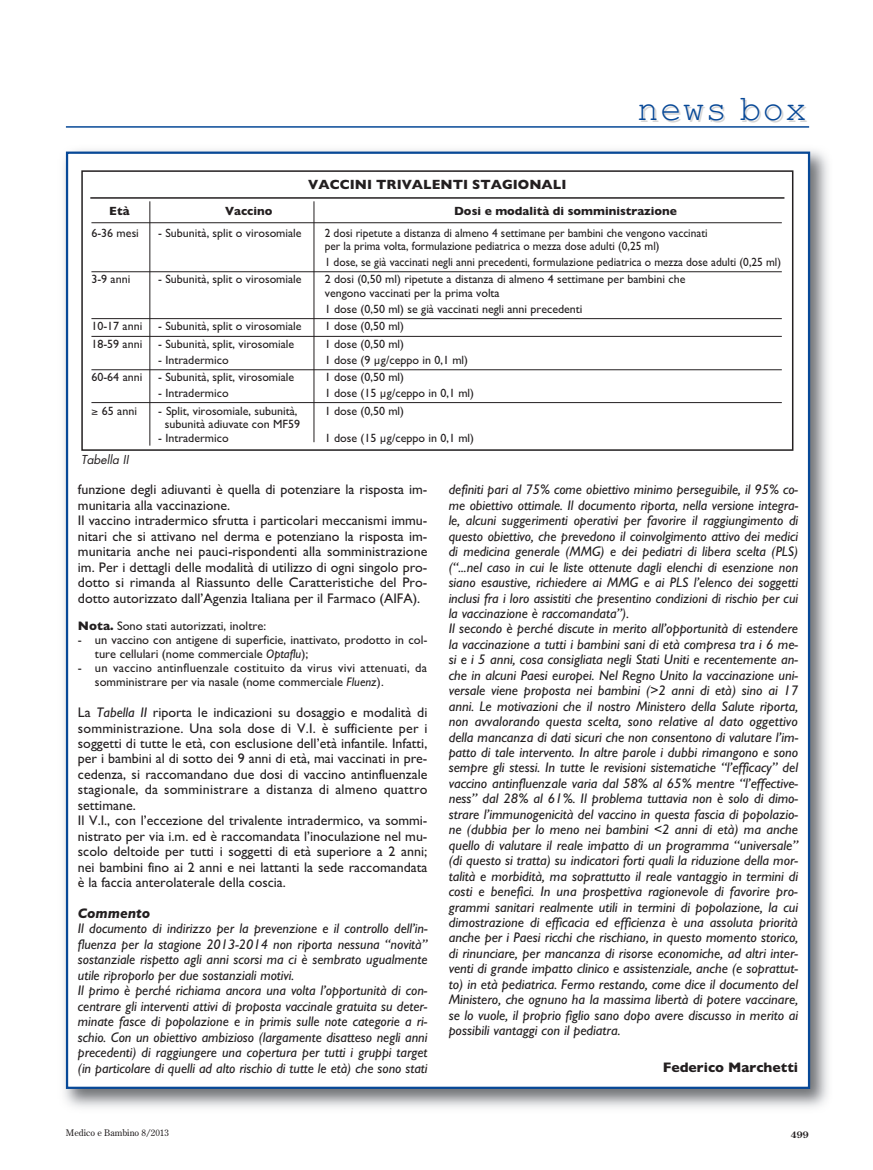
<style>
.page{position:relative;width:873px;height:1170px;background:#fff}
.page>*{position:absolute;margin:0;border:0;box-sizing:border-box;transform-origin:0 0}
.t1{font:36px "Courier New";letter-spacing:.03em;color:#074897}
.t2{font:italic 13.95px/15.5px "Gill Sans";color:#231f20}
.t3{font:13.95px/15.5px "Gill Sans";color:#231f20}
.t4{font:700 13.95px "Gill Sans";color:#231f20}
.t5{font:italic 700 13.95px "Gill Sans";color:#231f20}
.t6{font:700 13.5px "Gill Sans";color:#231f20}
.t7{font:12.45px/14px "Gill Sans";color:#231f20}
.t8{font:12.45px/14px "Gill Sans";letter-spacing:.02em;color:#231f20}
.t9{font:12px/13.5px "Gill Sans";color:#231f20}
.t10{font:12px/13.5px "Gill Sans";color:#231f20;scale:.95 1}
.t11{font:700 12px "Gill Sans";color:#231f20}
.t12{font:italic 12px "Futura";color:#231f20}
.t13{font:9px "Century Old Style";color:#231f20}
.t14{font:700 9px "Century Old Style";color:#231f20}
.s1{font-weight:700}
.s2{font-style:italic}
</style>
<div class="page">
<img style="left:63px;top:150px;width:766px;height:958px">
<div style="left:68px;top:154px;width:740px;height:933px;background:#fff"></div>
<hr style="left:66px;top:126px;width:743px;height:2px;background:#074897">
<svg style="left:81px;top:170px;width:713px;height:281px"></svg>
<hr style="left:91px;top:222px;width:691px;height:1px;background:#231f20">
<hr style="left:91px;top:271px;width:691px;height:1px;background:#231f20">
<hr style="left:91px;top:318px;width:691px;height:1px;background:#231f20">
<hr style="left:91px;top:336px;width:691px;height:1px;background:#231f20">
<hr style="left:91px;top:369px;width:691px;height:1px;background:#231f20">
<hr style="left:91px;top:402px;width:691px;height:1px;background:#231f20">
<hr style="left:149px;top:201px;width:1px;height:245px;background:#231f20">
<hr style="left:314px;top:201px;width:1px;height:241px;background:#231f20">
<p class="t6" style="left:308px;top:176px;width:260px">VACCINI TRIVALENTI STAGIONALI</p>
<h1 class="t1" style="left:637px;top:86px;width:171px">news box</h1>
<p class="t11" style="left:109px;top:203px;width:22px">Età</p>
<p class="t11" style="left:225px;top:203px;width:49px">Vaccino</p>
<p class="t11" style="left:454px;top:203px;width:224px">Dosi e modalità di somministrazione</p>
<p class="t9" style="left:91px;top:226px;width:49px">6-36 mesi</p>
<p class="t9" style="left:158px;top:226px;width:145px">- Subunità, split o virosomiale</p>
<p class="t10" style="left:325px;top:226px;width:404px">2 dosi ripetute a distanza di almeno 4 settimane per bambini che vengono vaccinati per la prima volta, formulazione pediatrica o mezza dose adulti (0,25 ml)</p>
<p class="t10" style="left:325px;top:255px;width:482px">1 dose, se già vaccinati negli anni precedenti, formulazione pediatrica o mezza dose adulti (0,25 ml)</p>
<p class="t9" style="left:91px;top:272px;width:40px">3-9 anni</p>
<p class="t9" style="left:158px;top:272px;width:145px">- Subunità, split o virosomiale</p>
<p class="t9" style="left:325px;top:272px;width:362px">2 dosi (0,50 ml) ripetute a distanza di almeno 4 settimane per bambini che vengono vaccinati per la prima volta</p>
<p class="t9" style="left:325px;top:302px;width:259px">1 dose (0,50 ml) se già vaccinati negli anni precedenti</p>
<p class="t9" style="left:91px;top:319px;width:52px">10-17 anni</p>
<p class="t9" style="left:158px;top:319px;width:145px">- Subunità, split o virosomiale</p>
<p class="t9" style="left:325px;top:319px;width:81px">1 dose (0,50 ml)</p>
<p class="t9" style="left:91px;top:337px;width:52px">18-59 anni</p>
<p class="t9" style="left:158px;top:337px;width:138px">- Subunità, split, virosomiale</p>
<p class="t9" style="left:325px;top:337px;width:81px">1 dose (0,50 ml)</p>
<p class="t9" style="left:158px;top:353px;width:72px">- Intradermico</p>
<p class="t9" style="left:325px;top:353px;width:145px">1 dose (9 µg/ceppo in 0,1 ml)</p>
<p class="t9" style="left:91px;top:370px;width:52px">60-64 anni</p>
<p class="t9" style="left:158px;top:370px;width:138px">- Subunità, split, virosomiale</p>
<p class="t9" style="left:325px;top:370px;width:81px">1 dose (0,50 ml)</p>
<p class="t9" style="left:158px;top:386px;width:72px">- Intradermico</p>
<p class="t9" style="left:325px;top:386px;width:151px">1 dose (15 µg/ceppo in 0,1 ml)</p>
<p class="t9" style="left:91px;top:404px;width:47px">≥ 65 anni</p>
<p class="t9" style="left:158px;top:404px;width:141px">- Split, virosomiale, subunità,</p>
<p class="t9" style="left:325px;top:404px;width:81px">1 dose (0,50 ml)</p>
<p class="t9" style="left:165px;top:417px;width:137px">subunità adiuvate con MF59</p>
<p class="t9" style="left:158px;top:431px;width:72px">- Intradermico</p>
<p class="t9" style="left:325px;top:431px;width:151px">1 dose (15 µg/ceppo in 0,1 ml)</p>
<p class="t12" style="left:81px;top:451px;width:52px">Tabella II</p>
<p class="t3" style="left:78px;top:482px;width:351px">funzione degli adiuvanti è quella di potenziare la risposta im&shy;munitaria alla vaccinazione.<br>Il vaccino intradermico sfrutta i particolari meccanismi immu&shy;nitari che si attivano nel derma e potenziano la risposta im&shy;munitaria anche nei pauci-rispondenti alla somministrazione im. Per i dettagli delle modalità di utilizzo di ogni singolo pro&shy;dotto si rimanda al Riassunto delle Caratteristiche del Pro&shy;dotto autorizzato dall’Agenzia Italiana per il Farmaco (AIFA).</p>
<p class="t7" style="left:78px;top:619px;width:190px"><span class="s1">Nota.</span> Sono stati autorizzati, inoltre:</p>
<p class="t7" style="left:95px;top:633px;width:334px;text-indent:-17px">- un vaccino con antigene di superficie, inattivato, prodotto in col&shy;ture cellulari (nome commerciale <span class="s2">Optaflu</span>);</p>
<p class="t8" style="left:95px;top:661px;width:334px;text-indent:-17px">- un vaccino antinfluenzale costituito da virus vivi attenuati, da somministrare per via nasale (nome commerciale <span class="s2">Fluenz</span>).</p>
<p class="t3" style="left:78px;top:705px;width:351px">La <span class="s2">Tabella II</span> riporta le indicazioni su dosaggio e modalità di somministrazione. Una sola dose di V.I. è sufficiente per i soggetti di tutte le età, con esclusione dell’età infantile. Infatti, per i bambini al di sotto dei 9 anni di età, mai vaccinati in pre&shy;cedenza, si raccomandano due dosi di vaccino antinfluenzale stagionale, da somministrare a distanza di almeno quattro settimane.<br>Il V.I., con l’eccezione del trivalente intradermico, va sommi&shy;nistrato per via i.m. ed è raccomandata l’inoculazione nel mu&shy;scolo deltoide per tutti i soggetti di età superiore a 2 anni; nei bambini fino ai 2 anni e nei lattanti la sede raccomandata è la faccia anterolaterale della coscia.</p>
<p class="t5" style="left:78px;top:905px;width:74px">Commento</p>
<p class="t2" style="left:78px;top:921px;width:351px">Il documento di indirizzo per la prevenzione e il controllo dell’in&shy;fluenza per la stagione 2013-2014 non riporta nessuna “novità” sostanziale rispetto agli anni scorsi ma ci è sembrato ugualmente utile riproporlo per due sostanziali motivi.<br>Il primo è perché richiama ancora una volta l’opportunità di con&shy;centrare gli interventi attivi di proposta vaccinale gratuita su deter&shy;minate fasce di popolazione e in primis sulle note categorie a ri&shy;schio. Con un obiettivo ambizioso (largamente disatteso negli anni precedenti) di raggiungere una copertura per tutti i gruppi target (in particolare di quelli ad alto rischio di tutte le età) che sono stati</p>
<p class="t2" style="left:449px;top:482px;width:351px">definiti pari al 75% come obiettivo minimo perseguibile, il 95% co&shy;me obiettivo ottimale. Il documento riporta, nella versione integra&shy;le, alcuni suggerimenti operativi per favorire il raggiungimento di questo obiettivo, che prevedono il coinvolgimento attivo dei medici di medicina generale (MMG) e dei pediatri di libera scelta (PLS) (“...nel caso in cui le liste ottenute dagli elenchi di esenzione non siano esaustive, richiedere ai MMG e ai PLS l’elenco dei soggetti inclusi fra i loro assistiti che presentino condizioni di rischio per cui la vaccinazione è raccomandata”).<br>Il secondo è perché discute in merito all’opportunità di estendere la vaccinazione a tutti i bambini sani di età compresa tra i 6 me&shy;si e i 5 anni, cosa consigliata negli Stati Uniti e recentemente an&shy;che in alcuni Paesi europei. Nel Regno Unito la vaccinazione uni&shy;versale viene proposta nei bambini (&gt;2 anni di età) sino ai 17 anni. Le motivazioni che il nostro Ministero della Salute riporta, non avvalorando questa scelta, sono relative al dato oggettivo della mancanza di dati sicuri che non consentono di valutare l’im&shy;patto di tale intervento. In altre parole i dubbi rimangono e sono sempre gli stessi. In tutte le revisioni sistematiche “l’efficacy” del vaccino antinfluenzale varia dal 58% al 65% mentre “l’effective&shy;ness” dal 28% al 61%. Il problema tuttavia non è solo di dimo&shy;strare l’immunogenicità del vaccino in questa fascia di popolazio&shy;ne (dubbia per lo meno nei bambini &lt;2 anni di età) ma anche quello di valutare il reale impatto di un programma “universale” (di questo si tratta) su indicatori forti quali la riduzione della mor&shy;talità e morbidità, ma soprattutto il reale vantaggio in termini di costi e benefici. In una prospettiva ragionevole di favorire pro&shy;grammi sanitari realmente utili in termini di popolazione, la cui dimostrazione di efficacia ed efficienza è una assoluta priorità anche per i Paesi ricchi che rischiano, in questo momento storico, di rinunciare, per mancanza di risorse economiche, ad altri inter&shy;venti di grande impatto clinico e assistenziale, anche (e soprattut&shy;to) in età pediatrica. Fermo restando, come dice il documento del Ministero, che ognuno ha la massima libertà di potere vaccinare, se lo vuole, il proprio figlio sano dopo avere discusso in merito ai possibili vantaggi con il pediatra.</p>
<p class="t4" style="left:663px;top:1060px;width:137px">Federico Marchetti</p>
<p class="t13" style="left:66px;top:1127px;width:104px">Medico e Bambino 8/2013</p>
<p class="t14" style="left:791px;top:1129px;width:19px">499</p>
</div>
